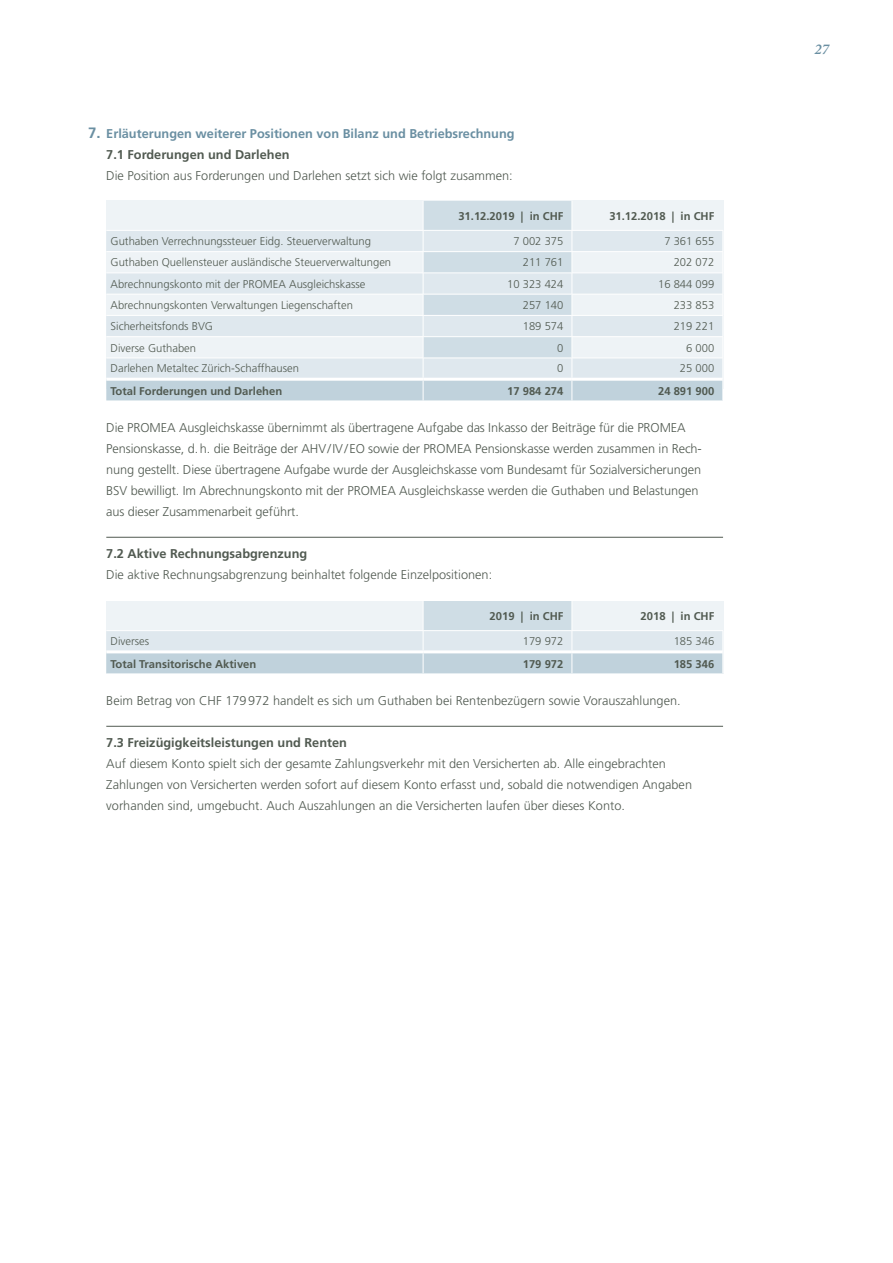
<style>
.page{position:relative;width:893px;height:1263px;background:#fff}
.page>*{position:absolute;margin:0;border:0;box-sizing:border-box;transform-origin:0 0}
.t1{font:italic 600 15px "Minion Pro";color:#6a8fa2}
.t2{font:700 15px "Frutiger LT Std";color:#6a8fa2}
.t3{font:300 12.75px/21px "Frutiger LT Std";color:#515a51}
.t4{font:700 12.75px "Frutiger LT Std";color:#515a51}
.t5{font:700 12.75px "Frutiger LT Std";color:#6a8fa2}
.t6{font:300 11.25px "Frutiger LT Std";color:#515a51}
.t7{font:700 11.25px "Frutiger LT Std";color:#515a51}
</style>
<div class="page">
<hr style="left:106px;top:537px;width:617px;height:1px;background:#515a51">
<svg style="left:106px;top:201px;width:618px;height:199px;background:#e0e8ee"></svg>
<hr style="left:106px;top:230px;width:317px;height:1px;background:#fff">
<hr style="left:423px;top:230px;width:149px;height:1px;background:#fff">
<hr style="left:572px;top:230px;width:151px;height:1px;background:#fff">
<hr style="left:106px;top:251px;width:317px;height:1px;background:#fff">
<hr style="left:423px;top:251px;width:149px;height:1px;background:#fff">
<hr style="left:572px;top:251px;width:151px;height:1px;background:#fff">
<hr style="left:106px;top:273px;width:317px;height:1px;background:#fff">
<hr style="left:423px;top:273px;width:149px;height:1px;background:#fff">
<hr style="left:572px;top:273px;width:151px;height:1px;background:#fff">
<hr style="left:106px;top:294px;width:317px;height:1px;background:#fff">
<hr style="left:423px;top:294px;width:149px;height:1px;background:#fff">
<hr style="left:572px;top:294px;width:151px;height:1px;background:#fff">
<hr style="left:106px;top:315px;width:317px;height:1px;background:#fff">
<hr style="left:423px;top:315px;width:149px;height:1px;background:#fff">
<hr style="left:572px;top:315px;width:151px;height:1px;background:#fff">
<hr style="left:106px;top:336px;width:317px;height:1px;background:#fff">
<hr style="left:423px;top:336px;width:149px;height:1px;background:#fff">
<hr style="left:572px;top:336px;width:151px;height:1px;background:#fff">
<hr style="left:106px;top:358px;width:317px;height:1px;background:#fff">
<hr style="left:423px;top:358px;width:149px;height:1px;background:#fff">
<hr style="left:572px;top:358px;width:151px;height:1px;background:#fff">
<hr style="left:106px;top:378px;width:317px;height:3px;background:#fff">
<hr style="left:423px;top:378px;width:149px;height:3px;background:#fff">
<hr style="left:572px;top:378px;width:151px;height:3px;background:#fff">
<svg style="left:106px;top:601px;width:618px;height:72px;background:#d9e4ea"></svg>
<hr style="left:106px;top:630px;width:317px;height:1px;background:#fff">
<hr style="left:423px;top:630px;width:149px;height:1px;background:#fff">
<hr style="left:572px;top:630px;width:151px;height:1px;background:#fff">
<hr style="left:106px;top:650px;width:317px;height:3px;background:#fff">
<hr style="left:423px;top:650px;width:149px;height:3px;background:#fff">
<hr style="left:572px;top:650px;width:151px;height:3px;background:#fff">
<hr style="left:106px;top:726px;width:617px;height:1px;background:#515a51">
<p class="t2" style="left:88px;top:124px;width:14px">7.</p>
<p class="t5" style="left:106px;top:126px;width:410px">Erläuterungen weiterer Positionen von Bilanz und Betriebsrechnung</p>
<p class="t4" style="left:106px;top:147px;width:185px">7.1 Forderungen und Darlehen</p>
<p class="t3" style="left:106px;top:165px;width:408px">Die Position aus Forderungen und Darlehen setzt sich wie folgt zusammen:</p>
<p class="t7" style="left:458px;top:209px;width:107px">31.12.2019 | in CHF</p>
<p class="t7" style="left:609px;top:209px;width:107px">31.12.2018 | in CHF</p>
<p class="t6" style="left:111px;top:235px;width:262px">Guthaben Verrechnungssteuer Eidg. Steuerverwaltung</p>
<p class="t6" style="left:513px;top:235px;width:52px">7 002 375</p>
<p class="t6" style="left:664px;top:235px;width:52px">7 361 655</p>
<p class="t6" style="left:111px;top:256px;width:282px">Guthaben Quellensteuer ausländische Steuerverwaltungen</p>
<p class="t6" style="left:523px;top:256px;width:42px">211 761</p>
<p class="t6" style="left:674px;top:256px;width:42px">202 072</p>
<p class="t6" style="left:111px;top:277px;width:256px">Abrechnungskonto mit der PROMEA Ausgleichskasse</p>
<p class="t6" style="left:507px;top:277px;width:58px">10 323 424</p>
<p class="t6" style="left:658px;top:277px;width:58px">16 844 099</p>
<p class="t6" style="left:111px;top:299px;width:244px">Abrechnungskonten Verwaltungen Liegenschaften</p>
<p class="t6" style="left:523px;top:299px;width:42px">257 140</p>
<p class="t6" style="left:674px;top:299px;width:42px">233 853</p>
<p class="t6" style="left:111px;top:320px;width:104px">Sicherheitsfonds BVG</p>
<p class="t6" style="left:523px;top:320px;width:42px">189 574</p>
<p class="t6" style="left:674px;top:320px;width:42px">219 221</p>
<p class="t6" style="left:111px;top:341px;width:87px">Diverse Guthaben</p>
<p class="t6" style="left:557px;top:341px;width:8px">0</p>
<p class="t6" style="left:686px;top:341px;width:30px">6 000</p>
<p class="t6" style="left:111px;top:362px;width:190px">Darlehen Metaltec Zürich-Schaffhausen</p>
<p class="t6" style="left:557px;top:362px;width:8px">0</p>
<p class="t6" style="left:680px;top:362px;width:36px">25 000</p>
<p class="t7" style="left:111px;top:384px;width:173px">Total Forderungen und Darlehen</p>
<p class="t7" style="left:507px;top:384px;width:58px">17 984 274</p>
<p class="t7" style="left:658px;top:384px;width:58px">24 891 900</p>
<p class="t3" style="left:106px;top:417px;width:597px">Die PROMEA Ausgleichskasse übernimmt als übertragene Aufgabe das Inkasso der Beiträge für die PROMEA Pensionskasse, d.h. die Beiträge der AHV/IV/EO sowie der PROMEA Pensionskasse werden zusammen in Rech&shy;nung gestellt. Diese übertragene Aufgabe wurde der Ausgleichskasse vom Bundesamt für Sozialversicherungen BSV bewilligt. Im Abrechnungskonto mit der PROMEA Ausgleichskasse werden die Guthaben und Belastungen aus dieser Zusammenarbeit geführt.</p>
<p class="t4" style="left:106px;top:546px;width:202px">7.2 Aktive Rechnungsabgrenzung</p>
<p class="t3" style="left:106px;top:564px;width:387px">Die aktive Rechnungsabgrenzung beinhaltet folgende Einzelpositionen:</p>
<p class="t7" style="left:490px;top:609px;width:75px">2019 | in CHF</p>
<p class="t7" style="left:641px;top:609px;width:75px">2018 | in CHF</p>
<p class="t6" style="left:111px;top:635px;width:40px">Diverses</p>
<p class="t6" style="left:523px;top:635px;width:42px">179 972</p>
<p class="t6" style="left:674px;top:635px;width:42px">185 346</p>
<p class="t7" style="left:111px;top:657px;width:147px">Total Transitorische Aktiven</p>
<p class="t7" style="left:523px;top:657px;width:42px">179 972</p>
<p class="t7" style="left:674px;top:657px;width:42px">185 346</p>
<p class="t3" style="left:106px;top:690px;width:576px">Beim Betrag von CHF 179972 handelt es sich um Guthaben bei Rentenbezügern sowie Vorauszahlungen.</p>
<p class="t4" style="left:106px;top:735px;width:242px">7.3 Freizügigkeitsleistungen und Renten</p>
<p class="t3" style="left:106px;top:753px;width:587px">Auf diesem Konto spielt sich der gesamte Zahlungsverkehr mit den Versicherten ab. Alle eingebrachten<br>Zahlungen von Versicherten werden sofort auf diesem Konto erfasst und, sobald die notwendigen Angaben vorhanden sind, umgebucht. Auch Auszahlungen an die Versicherten laufen über dieses Konto.</p>
<p class="t1" style="left:814px;top:40px;width:16px">27</p>
</div>
